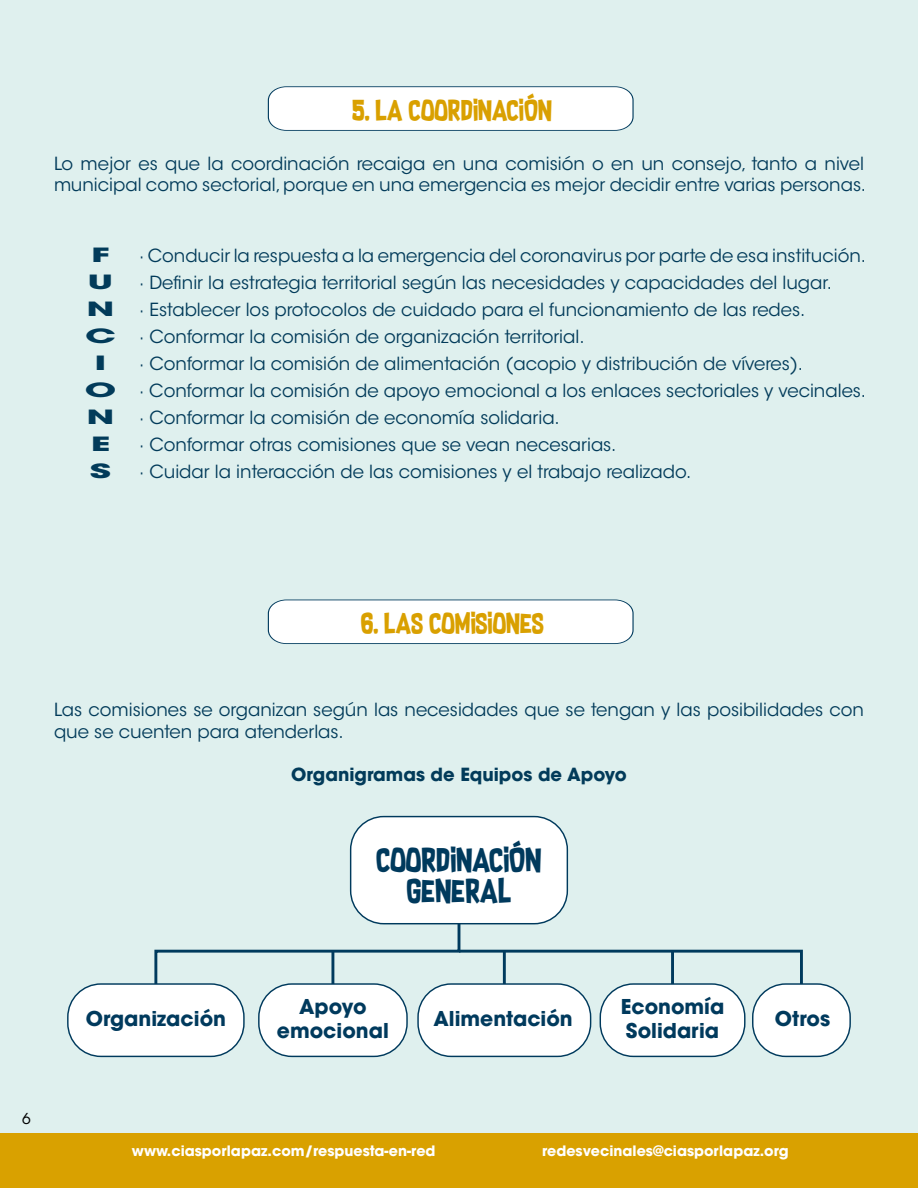
<style>
.page{position:relative;width:918px;height:1188px;background:#dff0ee}
.page>*{position:absolute;margin:0;border:0;box-sizing:border-box;transform-origin:0 0}
.t1{font:27.75px/30.5px "Supersonic Rocketship";color:#003a5d;text-align:center}
.t2{font:24px "Supersonic Rocketship";color:#d9a000}
.t3{font:700 20.25px/24.5px "ITC Avant Garde Pro";color:#003a5d;text-align:center}
.t4{font:700 19.5px/27px "ITC Avant Garde Std";color:#023b5a;text-align:center;scale:1.9 1}
.t5{font:18px/27px "ITC Avant Garde Std";color:#023b5a}
.t6{font:700 18px "ITC Avant Garde Std";color:#023b5a}
.t7{font:15px "ITC Avant Garde Std";color:#000}
.t8{font:700 14.25px "ITC Avant Garde Pro";color:#fff}
</style>
<div class="page">
<div style="left:0;top:1134px;width:918px;height:54px;background:#d9a100"></div>
<svg style="left:268px;top:86px;width:366px;height:45px;background:#f3f6f7"></svg>
<svg style="left:268px;top:599px;width:366px;height:45px;background:#f3f6f7"></svg>
<div style="left:351px;top:817px;width:216px;height:107px;background:#fff;border-radius:33px"></div>
<div style="left:350px;top:816px;width:218px;height:108px;border:1px solid #003a5d;border-radius:33px"></div>
<div style="left:68px;top:984px;width:176px;height:72px;background:#fff;border-radius:33px"></div>
<div style="left:67px;top:983px;width:178px;height:74px;border:1px solid #003a5d;border-radius:33px"></div>
<div style="left:259px;top:984px;width:148px;height:72px;background:#fff;border-radius:33px"></div>
<div style="left:258px;top:983px;width:150px;height:74px;border:1px solid #003a5d;border-radius:33px"></div>
<div style="left:418px;top:984px;width:173px;height:72px;background:#fff;border-radius:33px"></div>
<div style="left:417px;top:983px;width:174px;height:74px;border:1px solid #003a5d;border-radius:33px"></div>
<div style="left:600px;top:984px;width:145px;height:72px;background:#fff;border-radius:33px"></div>
<div style="left:600px;top:983px;width:146px;height:74px;border:1px solid #003a5d;border-radius:33px"></div>
<div style="left:753px;top:984px;width:97px;height:72px;background:#fff;border-radius:33px"></div>
<div style="left:752px;top:983px;width:99px;height:74px;border:1px solid #003a5d;border-radius:33px"></div>
<svg style="left:153px;top:921px;width:651px;height:66px"></svg>
<hr style="left:671px;top:951px;width:3px;height:33px;background:#003a5d">
<hr style="left:503px;top:951px;width:3px;height:33px;background:#003a5d">
<hr style="left:331px;top:951px;width:3px;height:33px;background:#003a5d">
<h2 class="t2" style="left:353px;top:91px;width:201px">5. LA COORDINACIÓN</h2>
<p class="t5" style="left:54px;top:153px;width:814px;line-height:21.6px">Lo mejor es que la coordinación recaiga en una comisión o en un consejo, tanto a nivel municipal como sectorial, porque en una emergencia es mejor decidir entre varias personas.</p>
<p class="t4" style="left:85px;top:242px;width:18px">F<br>U<br>N<br>C<br>I<br>O<br>N<br>E<br>S</p>
<p class="t5" style="left:139px;top:242px;width:729px">· Conducir la respuesta a la emergencia del coronavirus por parte de esa institución. · Definir la estrategia territorial según las necesidades y capacidades del lugar.<br>· Establecer los protocolos de cuidado para el funcionamiento de las redes.<br>· Conformar la comisión de organización territorial.<br>· Conformar la comisión de alimentación (acopio y distribución de víveres).<br>· Conformar la comisión de apoyo emocional a los enlaces sectoriales y vecinales. · Conformar la comisión de economía solidaria.<br>· Conformar otras comisiones que se vean necesarias.<br>· Cuidar la interacción de las comisiones y el trabajo realizado.</p>
<h2 class="t2" style="left:361px;top:604px;width:185px">6. LAS COMISIONES</h2>
<p class="t5" style="left:54px;top:699px;width:811px;line-height:21.6px">Las comisiones se organizan según las necesidades que se tengan y las posibilidades con que se cuenten para atenderlas.</p>
<p class="t6" style="left:291px;top:763px;width:337px">Organigramas de Equipos de Apoyo</p>
<h1 class="t1" style="left:376px;top:844px;width:167px">COORDINACIÓN<br>GENERAL</h1>
<p class="t7" style="left:22px;top:1109px;width:10px">6</p>
<p class="t3" style="left:86px;top:1006px;width:142px">Organización</p>
<p class="t3" style="left:277px;top:994px;width:114px">Apoyo emocional</p>
<p class="t3" style="left:434px;top:1006px;width:141px">Alimentación</p>
<p class="t3" style="left:621px;top:994px;width:105px;text-align:left">Economía<br>Solidaria</p>
<p class="t3" style="left:775px;top:1006px;width:57px">Otros</p>
<p class="t8" style="left:132px;top:1141px;width:305px">www.ciasporlapaz.com/respuesta-en-red</p>
<p class="t8" style="left:542px;top:1141px;width:248px">redesvecinales@ciasporlapaz.org</p>
</div>
